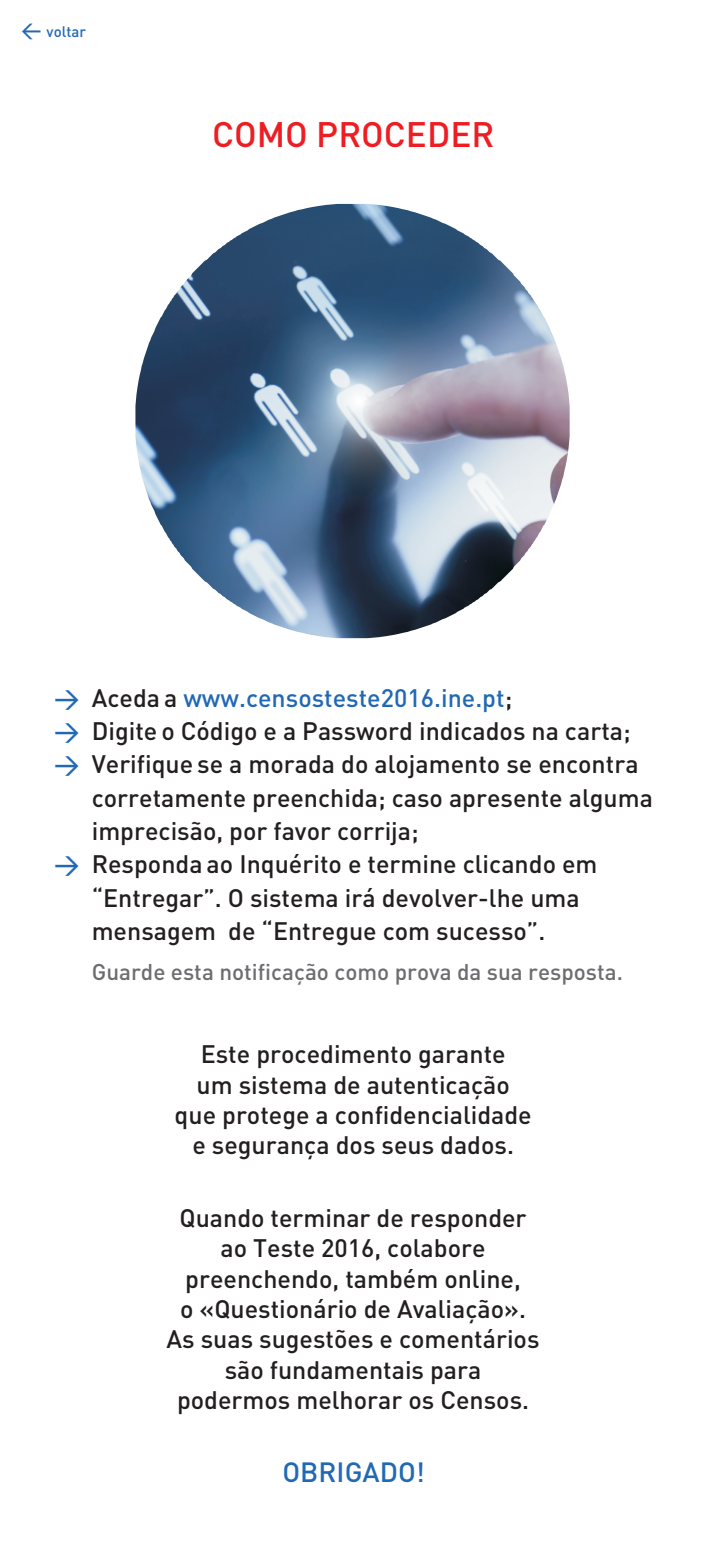
<style>
.page{position:relative;width:709px;height:1560px;background:#fff}
.page>*{position:absolute;margin:0;border:0;box-sizing:border-box;transform-origin:0 0}
.t1{font:500 35px "DIN";color:#ee1d23}
.t2{font:500 27.5px "DIN";color:#2169b4}
.t3{font:500 25px/30.2px "DIN";color:#231f20;text-align:center}
.t4{font:500 25px "DIN";color:#2169b4}
.t5{font:500 22.5px "DIN";color:#6c6d70}
.t6{font:500 15px "DIN";color:#2169b4}
.s1{font-size:20px}
.s2{color:#231f20}
.s3{color:#2169b4}
</style>
<div class="page">
<img style="left:135px;top:205px;width:434px;height:433px">
<p class="t6" style="left:21px;top:27px;width:66px"><span class="s1">&lt;</span> voltar</p>
<h1 class="t1" style="left:212px;top:121px;width:284px">COMO PROCEDER</h1>
<p class="t4" style="left:54px;top:688px;width:460px">&gt; <span class="s2">Aceda a</span> www.censosteste2016.ine.pt<span class="s2">;</span></p>
<p class="t3" style="left:54px;top:718px;width:578px"><span class="s3">&gt;</span> Digite o Código e a Password indicados na carta;</p>
<p class="t3" style="left:54px;top:751px;width:586px"><span class="s3">&gt;</span> Verifique se a morada do alojamento se encontra</p>
<p class="t3" style="left:92px;top:785px;width:562px">corretamente preenchida; caso apresente alguma</p>
<p class="t3" style="left:92px;top:818px;width:328px">imprecisão, por favor corrija;</p>
<p class="t3" style="left:54px;top:851px;width:545px"><span class="s3">&gt;</span> Responda ao Inquérito e termine clicando em</p>
<p class="t3" style="left:92px;top:885px;width:489px">“Entregar”. O sistema irá devolver-lhe uma</p>
<p class="t3" style="left:92px;top:918px;width:455px">mensagem de “Entregue com sucesso”.</p>
<p class="t5" style="left:92px;top:964px;width:533px">Guarde esta notificação como prova da sua resposta.</p>
<p class="t3" style="left:175px;top:1041px;width:358px">Este procedimento garante<br>um sistema de autenticação que protege a confidencialidade e segurança dos seus dados.</p>
<p class="t3" style="left:167px;top:1205px;width:374px">Quando terminar de responder ao Teste 2016, colabore preenchendo, também online,<br>o «Questionário de Avaliação».<br>As suas sugestões e comentários são fundamentais para podermos melhorar os Censos.</p>
<p class="t2" style="left:282px;top:1462px;width:144px">OBRIGADO!</p>
</div>
